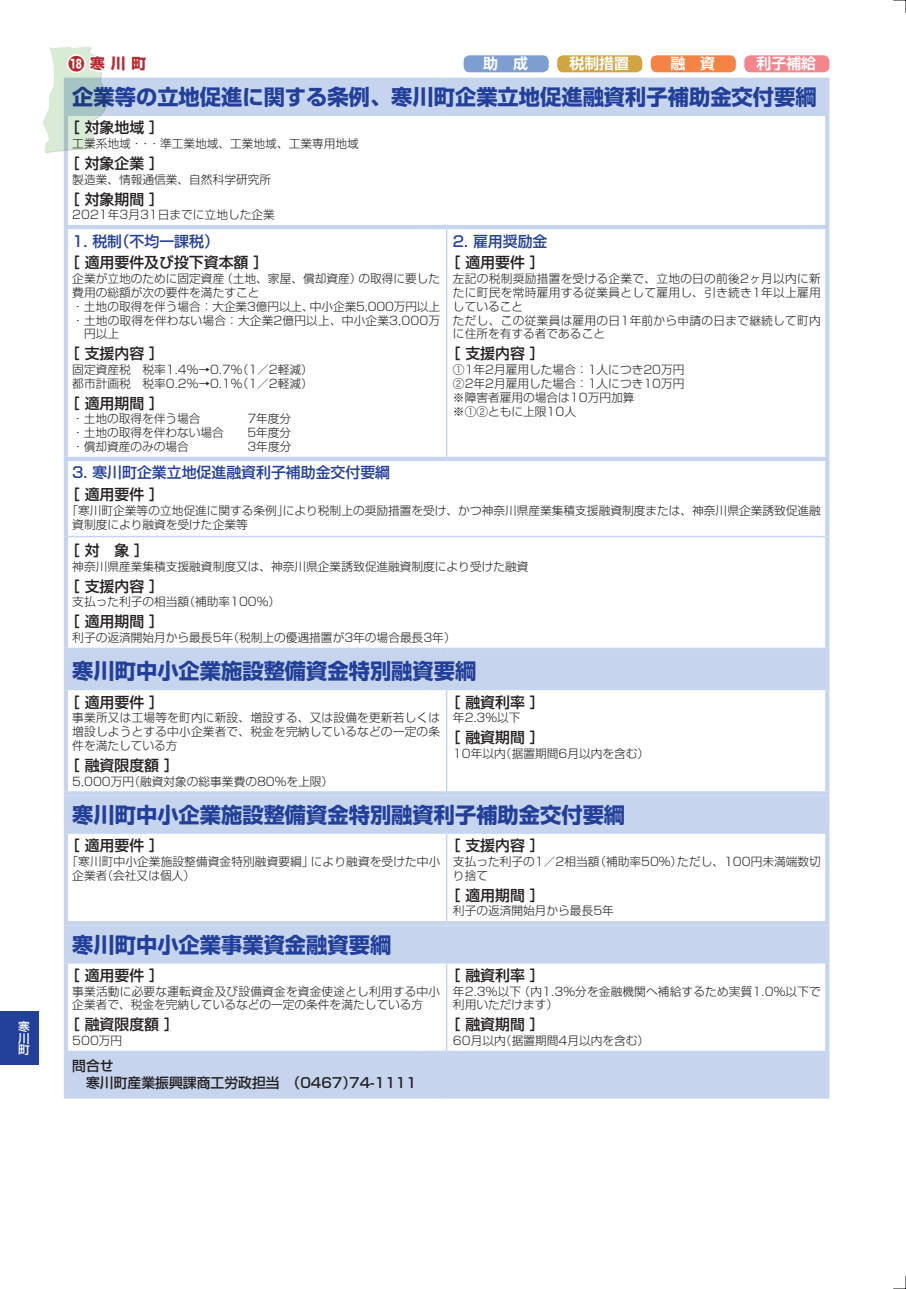
<style>
.page{position:relative;width:906px;height:1289px;background:#fff}
.page>*{position:absolute;margin:0;border:0;box-sizing:border-box;transform-origin:0 0}
.t1{font:700 21.3px "Shin Go Pr 6";color:#223f99}
.t2{font:500 14.85px "Shin Go Pr 6";color:#231f20}
.t3{font:500 14.85px "Shin Go Pr 6";color:#223f99}
.t4{font:700 14.85px "Shin Go Pr 6 De";color:#fff}
.t5{font:700 14.85px "Shin Go Pr 6";color:#b7282e}
.t6{font:500 13.8px/17px "Shin Go Pr 6";color:#231f20}
.t7{font:300 11.7px/13.8px "Shin Go Pr 6";color:#231f20}
.t8{font:300 11.7px/13.8px "Shin Go Pr 6";letter-spacing:.025em;color:#231f20}
.t9{font:500 11.7px/11.7px "Shin Go Pr 6";color:#fff;text-align:justify}
.s1{font-size:16.65px}
</style>
<div class="page">
<div style="left:66px;top:80px;width:761px;height:34px;background:#c6d5ed"></div>
<hr style="left:64px;top:78px;width:382px;height:4px;background:#c6d5ed">
<hr style="left:446px;top:78px;width:383px;height:4px;background:#c6d5ed">
<hr style="left:825px;top:82px;width:4px;height:30px;background:#c6d5ed">
<hr style="left:64px;top:112px;width:382px;height:4px;background:#c6d5ed">
<hr style="left:64px;top:116px;width:4px;height:109px;background:#c6d5ed">
<hr style="left:446px;top:112px;width:383px;height:4px;background:#c6d5ed">
<hr style="left:825px;top:116px;width:4px;height:109px;background:#c6d5ed">
<hr style="left:64px;top:229px;width:4px;height:228px;background:#c6d5ed">
<hr style="left:825px;top:229px;width:4px;height:228px;background:#c6d5ed">
<hr style="left:64px;top:461px;width:4px;height:75px;background:#c6d5ed">
<hr style="left:825px;top:461px;width:4px;height:75px;background:#c6d5ed">
<hr style="left:64px;top:536px;width:4px;height:111px;background:#c6d5ed">
<hr style="left:825px;top:536px;width:4px;height:111px;background:#c6d5ed">
<div style="left:64px;top:647px;width:382px;height:5px;background:#c6d5ed"></div>
<div style="left:446px;top:647px;width:383px;height:5px;background:#c6d5ed"></div>
<hr style="left:446px;top:229px;width:1px;height:228px;background:#c6d5ed">
<hr style="left:68px;top:536px;width:378px;height:1px;background:#c6d5ed">
<hr style="left:446px;top:536px;width:379px;height:1px;background:#c6d5ed">
<hr style="left:64px;top:225px;width:382px;height:4px;background:#c6d5ed">
<hr style="left:446px;top:225px;width:383px;height:4px;background:#c6d5ed">
<hr style="left:64px;top:457px;width:382px;height:4px;background:#c6d5ed">
<hr style="left:446px;top:457px;width:383px;height:4px;background:#c6d5ed">
<div style="left:66px;top:654px;width:761px;height:34px;background:#c6d5ed"></div>
<hr style="left:446px;top:690px;width:1px;height:101px;background:#c6d5ed">
<hr style="left:64px;top:686px;width:382px;height:4px;background:#c6d5ed">
<hr style="left:64px;top:690px;width:4px;height:101px;background:#c6d5ed">
<hr style="left:446px;top:686px;width:383px;height:4px;background:#c6d5ed">
<hr style="left:825px;top:690px;width:4px;height:101px;background:#c6d5ed">
<svg style="left:64px;top:791px;width:382px;height:4px;fill:#c6d5ed"></svg>
<svg style="left:446px;top:791px;width:383px;height:4px;fill:#c6d5ed"></svg>
<hr style="left:64px;top:652px;width:382px;height:4px;background:#c6d5ed">
<hr style="left:64px;top:656px;width:4px;height:30px;background:#c6d5ed">
<hr style="left:446px;top:652px;width:383px;height:4px;background:#c6d5ed">
<hr style="left:825px;top:656px;width:4px;height:30px;background:#c6d5ed">
<div style="left:66px;top:797px;width:761px;height:34px;background:#c6d5ed"></div>
<hr style="left:446px;top:833px;width:1px;height:88px;background:#c6d5ed">
<hr style="left:64px;top:829px;width:382px;height:4px;background:#c6d5ed">
<hr style="left:64px;top:833px;width:4px;height:88px;background:#c6d5ed">
<hr style="left:446px;top:829px;width:383px;height:4px;background:#c6d5ed">
<hr style="left:825px;top:833px;width:4px;height:88px;background:#c6d5ed">
<hr style="left:64px;top:921px;width:382px;height:4px;background:#c6d5ed">
<hr style="left:446px;top:921px;width:383px;height:4px;background:#c6d5ed">
<svg style="left:64px;top:795px;width:382px;height:4px;fill:#c6d5ed"></svg>
<hr style="left:64px;top:799px;width:4px;height:30px;background:#c6d5ed">
<svg style="left:446px;top:795px;width:383px;height:4px;fill:#c6d5ed"></svg>
<hr style="left:825px;top:799px;width:4px;height:30px;background:#c6d5ed">
<svg style="left:68px;top:929px;width:757px;height:165px"></svg>
<hr style="left:446px;top:963px;width:1px;height:87px;background:#c6d5ed">
<hr style="left:64px;top:959px;width:382px;height:4px;background:#c6d5ed">
<hr style="left:64px;top:963px;width:4px;height:87px;background:#c6d5ed">
<hr style="left:446px;top:959px;width:383px;height:4px;background:#c6d5ed">
<hr style="left:825px;top:963px;width:4px;height:87px;background:#c6d5ed">
<svg style="left:64px;top:1050px;width:382px;height:4px;fill:#c6d5ed"></svg>
<hr style="left:64px;top:1054px;width:4px;height:40px;background:#c6d5ed">
<svg style="left:446px;top:1050px;width:383px;height:4px;fill:#c6d5ed"></svg>
<hr style="left:825px;top:1054px;width:4px;height:40px;background:#c6d5ed">
<hr style="left:64px;top:1094px;width:382px;height:4px;background:#c6d5ed">
<hr style="left:446px;top:1094px;width:383px;height:4px;background:#c6d5ed">
<hr style="left:64px;top:925px;width:382px;height:4px;background:#c6d5ed">
<hr style="left:64px;top:929px;width:4px;height:30px;background:#c6d5ed">
<hr style="left:446px;top:925px;width:383px;height:4px;background:#c6d5ed">
<hr style="left:825px;top:929px;width:4px;height:30px;background:#c6d5ed">
<svg style="left:43px;top:47px;width:106px;height:106px"></svg>
<div style="left:463px;top:55px;width:86px;height:17px;background:#7e9ed2;border-radius:6px"></div>
<div style="left:557px;top:55px;width:85px;height:17px;background:#d0a43e;border-radius:6px"></div>
<div style="left:651px;top:55px;width:85px;height:17px;background:#f58345;border-radius:6px"></div>
<div style="left:744px;top:55px;width:85px;height:17px;background:#f3858d;border-radius:6px"></div>
<div style="left:0;top:1011px;width:38px;height:53px;background:#223f99"></div>
<svg style="left:893px;top:0;width:13px;height:13px"></svg>
<svg style="left:893px;top:1276px;width:13px;height:13px"></svg>
<p class="t9" style="left:18px;top:1019px;width:13px">寒川町</p>
<p class="t5" style="left:68px;top:52px;width:80px"><span class="s1">18</span>寒川町</p>
<p class="t4" style="left:483px;top:52px;width:46px">助　成</p>
<p class="t4" style="left:569px;top:52px;width:61px">税制措置</p>
<p class="t4" style="left:670px;top:52px;width:46px">融　資</p>
<p class="t4" style="left:756px;top:52px;width:61px">利子補給</p>
<h1 class="t1" style="left:72px;top:80px;width:746px">企業等の立地促進に関する条例、寒川町企業立地促進融資利子補助金交付要綱</h1>
<p class="t2" style="left:65px;top:115px;width:101px">［ 対象地域 ］</p>
<p class="t7" style="left:72px;top:136px;width:288px">工業系地域・・・準工業地域、工業地域、工業専用地域</p>
<p class="t2" style="left:65px;top:151px;width:101px">［ 対象企業 ］</p>
<p class="t7" style="left:72px;top:171px;width:200px">製造業、情報通信業、自然科学研究所</p>
<p class="t2" style="left:65px;top:187px;width:101px">［ 対象期間 ］</p>
<p class="t7" style="left:72px;top:207px;width:204px">2021年3月31日までに立地した企業</p>
<p class="t3" style="left:72px;top:229px;width:148px">1. 税制（不均一課税）</p>
<p class="t2" style="left:65px;top:250px;width:205px">［ 適用要件及び投下資本額 ］</p>
<p class="t7" style="left:72px;top:271px;width:369px">企業が立地のために固定資産（土地、家屋、償却資産）の取得に要した</p>
<p class="t7" style="left:72px;top:284px;width:189px">費用の総額が次の要件を満たすこと</p>
<p class="t7" style="left:72px;top:298px;width:369px">・土地の取得を伴う場合：大企業3億円以上、中小企業5,000万円以上</p>
<p class="t7" style="left:72px;top:312px;width:369px">・土地の取得を伴わない場合：大企業2億円以上、中小企業3,000万</p>
<p class="t7" style="left:84px;top:326px;width:37px">円以上</p>
<p class="t2" style="left:65px;top:341px;width:101px">［ 支援内容 ］</p>
<p class="t7" style="left:72px;top:361px;width:242px">固定資産税　税率1.4%→0.7%（1／2軽減）都市計画税　税率0.2%→0.1%（1／2軽減）</p>
<p class="t2" style="left:65px;top:391px;width:101px">［ 適用期間 ］</p>
<p class="t7" style="left:72px;top:411px;width:130px">・土地の取得を伴う場合</p>
<p class="t3" style="left:453px;top:229px;width:96px">2. 雇用奨励金</p>
<p class="t2" style="left:445px;top:250px;width:101px">［ 適用要件 ］</p>
<p class="t8" style="left:453px;top:271px;width:369px">左記の税制奨励措置を受ける企業で、立地の日の前後2ヶ月以内に新たに町民を常時雇用する従業員として雇用し、引き続き1年以上雇用していること<br>ただし、この従業員は雇用の日1年前から申請の日まで継続して町内に住所を有する者であること</p>
<p class="t2" style="left:445px;top:341px;width:101px">［ 支援内容 ］</p>
<p class="t7" style="left:453px;top:361px;width:233px">①1年2月雇用した場合：1人につき20万円<br>②2年2月雇用した場合：1人につき10万円※障害者雇用の場合は10万円加算<br>※①②ともに上限10人</p>
<p class="t7" style="left:72px;top:411px;width:220px;text-align:justify;text-indent:163px">　7年度分・土地の取得を伴わない場合　　5年度分・償却資産のみの場合</p>
<p class="t7" style="left:236px;top:439px;width:57px">　3年度分</p>
<p class="t3" style="left:72px;top:460px;width:319px">3. 寒川町企業立地促進融資利子補助金交付要綱</p>
<p class="t2" style="left:65px;top:482px;width:101px">［ 適用要件 ］</p>
<p class="t7" style="left:72px;top:502px;width:750px;text-indent:-6px">「寒川町企業等の立地促進に関する条例」により税制上の奨励措置を受け、かつ神奈川県産業集積支援融資制度または、神奈川県企業誘致促進融資制度により融資を受けた企業等</p>
<p class="t2" style="left:65px;top:538px;width:86px">［ 対　象 ］</p>
<p class="t7" style="left:72px;top:558px;width:458px">神奈川県産業集積支援融資制度又は、神奈川県企業誘致促進融資制度により受けた融資</p>
<p class="t2" style="left:65px;top:574px;width:101px">［ 支援内容 ］</p>
<p class="t7" style="left:72px;top:594px;width:209px">支払った利子の相当額（補助率100%）</p>
<p class="t2" style="left:65px;top:609px;width:101px">［ 適用期間 ］</p>
<p class="t7" style="left:72px;top:629px;width:385px">利子の返済開始月から最長5年（税制上の優遇措置が3年の場合最長3年）</p>
<h1 class="t1" style="left:72px;top:654px;width:405px">寒川町中小企業施設整備資金特別融資要綱</h1>
<p class="t2" style="left:65px;top:689px;width:101px">［ 適用要件 ］</p>
<p class="t7" style="left:72px;top:710px;width:369px;text-align:justify">事業所又は工場等を町内に新設、増設する、又は設備を更新若しくは増設しようとする中小企業者で、税金を完納しているなどの一定の条件を満たしている方</p>
<p class="t2" style="left:65px;top:753px;width:116px">［ 融資限度額 ］</p>
<p class="t7" style="left:72px;top:773px;width:262px">5,000万円（融資対象の総事業費の80%を上限）</p>
<p class="t2" style="left:445px;top:689px;width:101px">［ 融資利率 ］</p>
<p class="t7" style="left:453px;top:710px;width:69px">年2.3%以下</p>
<p class="t2" style="left:445px;top:725px;width:101px">［ 融資期間 ］</p>
<p class="t7" style="left:453px;top:745px;width:198px">10年以内（据置期間6月以内を含む）</p>
<h1 class="t1" style="left:72px;top:797px;width:554px">寒川町中小企業施設整備資金特別融資利子補助金交付要綱</h1>
<p class="t2" style="left:65px;top:833px;width:101px">［ 適用要件 ］</p>
<p class="t7" style="left:72px;top:853px;width:369px;text-indent:-6px">「寒川町中小企業施設整備資金特別融資要綱」により融資を受けた中小企業者（会社又は個人）</p>
<p class="t2" style="left:445px;top:833px;width:101px">［ 支援内容 ］</p>
<p class="t7" style="left:453px;top:853px;width:369px">支払った利子の1／2相当額（補助率50%）ただし、100円未満端数切り捨て</p>
<p class="t2" style="left:445px;top:882px;width:101px">［ 適用期間 ］</p>
<p class="t7" style="left:453px;top:903px;width:162px">利子の返済開始月から最長5年</p>
<h1 class="t1" style="left:72px;top:927px;width:320px">寒川町中小企業事業資金融資要綱</h1>
<p class="t2" style="left:65px;top:963px;width:101px">［ 適用要件 ］</p>
<p class="t7" style="left:72px;top:983px;width:369px">事業活動に必要な運転資金及び設備資金を資金使途とし利用する中小企業者で、税金を完納しているなどの一定の条件を満たしている方</p>
<p class="t2" style="left:65px;top:1012px;width:116px">［ 融資限度額 ］</p>
<p class="t7" style="left:72px;top:1032px;width:52px">500万円</p>
<p class="t6" style="left:72px;top:1056px;width:346px">問合せ<br>　寒川町産業振興課商工労政担当　（0467）74-1111</p>
<p class="t2" style="left:445px;top:963px;width:101px">［ 融資利率 ］</p>
<p class="t7" style="left:453px;top:983px;width:369px">年2.3%以下（内1.3％分を金融機関へ補給するため実質1.0％以下で利用いただけます）</p>
<p class="t2" style="left:445px;top:1012px;width:101px">［ 融資期間 ］</p>
<p class="t7" style="left:453px;top:1032px;width:198px">60月以内（据置期間4月以内を含む）</p>
</div>
